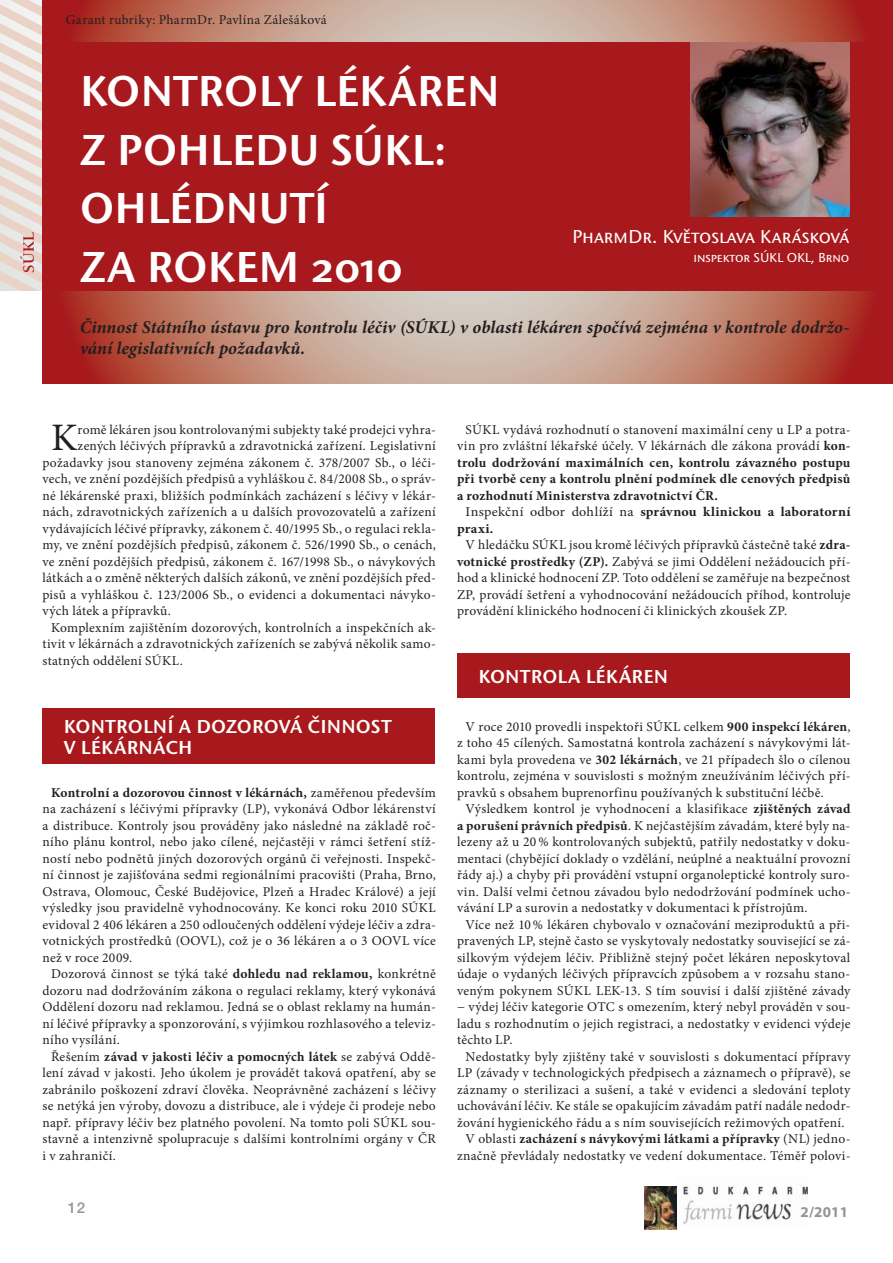
<style>
.page{position:relative;width:893px;height:1263px;background:#fff}
.page>*{position:absolute;margin:0;border:0;box-sizing:border-box;transform-origin:0 0}
.t1{font:45px/58.5px "Stone Sans Itc SCTCE Semi";color:#fff}
.t2{font:38.85px "Minion Pro";color:#231f20}
.t3{font:19.5px/21px "Stone Sans Itc SCTCE Semi";letter-spacing:.01em;color:#fff}
.t4{font:500 19.5px "Stone Sans Itc SCTCE";color:#fff}
.t5{font:italic 700 18px/21px "Minion Pro";color:#231f20}
.t6{font:700 16.5px "Berkeley Old Sty Itc TCE";color:#a7191d}
.t7{font:700 15px "Myriad Pro";color:#969394}
.t8{font:500 15px "Helvetica Neue LT Pro";color:#939598}
.t9{font:13.5px/16.5px "Minion Pro";letter-spacing:.02em;color:#231f20;text-align:justify}
.t10{font:700 13.5px/16.5px "Minion Pro";letter-spacing:.02em;color:#231f20;text-align:justify}
.t11{font:700 13.5px/16.5px "Minion Pro";letter-spacing:.02em;color:#231f20;scale:1.04 1}
.t12{font:500 13.5px "Stone Sans Itc SCTCE";color:#fff}
.s1{font-weight:700}
.s2{font-weight:400}
</style>
<div class="page">
<img style="left:676px;top:1186px;width:132px;height:39px">
<img style="left:645px;top:1187px;width:31px;height:42px">
<svg style="left:0;top:0;width:43px;height:291px;background:#e9dad4"></svg>
<svg style="left:43px;top:0;width:850px;height:383px;background:#c18576"></svg>
<div style="left:43px;top:43px;width:850px;height:248px;background:#a7191d"></div>
<div style="left:43px;top:708px;width:392px;height:56px;background:#a7191d"></div>
<div style="left:457px;top:653px;width:393px;height:45px;background:#a7191d"></div>
<img style="left:691px;top:43px;width:158px;height:174px">
<p class="t9" style="left:66px;top:13px;width:262px">Garant rubriky: PharmDr. Pavlína Zálešáková</p>
<h1 class="t1" style="left:80px;top:62px;width:422px">KONTROLY LÉKÁREN<br>Z POHLEDU SÚKL:<br>OHLÉDNUTÍ<br>ZA ROKEM 2010</h1>
<h3 class="t5" style="left:80px;top:318px;width:771px">Činnost Státního ústavu pro kontrolu léčiv (SÚKL) v oblasti lékáren spočívá zejména v kontrole dodržo&shy;vání legislativních požadavků.</h3>
<p class="t6" style="left:22px;top:273px;width:43px;rotate:-90deg">SÚKL</p>
<h3 class="t4" style="left:572px;top:225px;width:279px">PharmDr. Květoslava Karásková</h3>
<p class="t12" style="left:693px;top:250px;width:158px">inspektor SÚKL OKL, Brno</p>
<h2 class="t2" style="left:51px;top:422px;width:28px">K</h2>
<p class="t9" style="left:78px;top:422px;width:360px">romě lékáren jsou kontrolovanými subjekty také prodejci vyhra-</p>
<p class="t9" style="left:78px;top:439px;width:360px">zených léčivých přípravků a zdravotnická zařízení. Legislativní</p>
<p class="t9" style="left:43px;top:455px;width:395px">požadavky jsou stanoveny zejména zákonem č. 378/2007 Sb., o léči-</p>
<p class="t9" style="left:43px;top:472px;width:395px">vech, ve znění pozdějších předpisů a vyhláškou č. 84/2008 Sb., o správ-</p>
<p class="t9" style="left:43px;top:488px;width:395px">né lékárenské praxi, bližších podmínkách zacházení s léčivy v lékár-</p>
<p class="t9" style="left:43px;top:505px;width:395px">nách, zdravotnických zařízeních a u dalších provozovatelů a zařízení</p>
<p class="t9" style="left:43px;top:521px;width:395px">vydávajících léčivé přípravky, zákonem č. 40/1995 Sb., o regulaci rekla-</p>
<p class="t9" style="left:43px;top:538px;width:395px">my, ve znění pozdějších předpisů, zákonem č. 526/1990 Sb., o cenách,</p>
<p class="t9" style="left:43px;top:554px;width:395px">ve znění pozdějších předpisů, zákonem č. 167/1998 Sb., o návykových</p>
<p class="t9" style="left:43px;top:571px;width:395px">látkách a o změně některých dalších zákonů, ve znění pozdějších před-</p>
<p class="t9" style="left:43px;top:587px;width:395px">pisů a vyhláškou č. 123/2006 Sb., o evidenci a dokumentaci návyko-</p>
<p class="t9" style="left:43px;top:604px;width:130px">vých látek a přípravků.</p>
<p class="t9" style="left:51px;top:620px;width:386px">Komplexním zajištěním dozorových, kontrolních a inspekčních ak-</p>
<p class="t9" style="left:43px;top:637px;width:395px">tivit v lékárnách a zdravotnických zařízeních se zabývá několik samo-</p>
<p class="t9" style="left:43px;top:653px;width:142px">statných oddělení SÚKL.</p>
<h3 class="t3" style="left:64px;top:716px;width:329px">KONTROLNÍ A DOZOROVÁ ČINNOST<br>V LÉKÁRNÁCH</h3>
<p class="t9" style="left:43px;top:785px;width:395px;text-indent:9px"><span class="s1">Kontrolní a dozorovou činnost v lékárnách,</span> zaměřenou především na zacházení s léčivými přípravky (LP), vykonává Odbor lékárenství a distribuce. Kontroly jsou prováděny jako následné na základě roč&shy;ního plánu kontrol, nebo jako cílené, nejčastěji v rámci šetření stíž&shy;ností nebo podnětů jiných dozorových orgánů či veřejnosti. Inspekč&shy;ní činnost je zajišťována sedmi regionálními pracovišti (Praha, Brno, Ostrava, Olomouc, České Budějovice, Plzeň a Hradec Králové) a její výsledky jsou pravidelně vyhodnocovány. Ke konci roku 2010 SÚKL evidoval 2 406 lékáren a 250 odloučených oddělení výdeje léčiv a zdra&shy;votnických prostředků (OOVL), což je o 36 lékáren a o 3 OOVL více než v roce 2009.</p>
<p class="t9" style="left:43px;top:967px;width:395px;text-indent:9px">Dozorová činnost se týká také <span class="s1">dohledu nad reklamou,</span> konkrétně dozoru nad dodržováním zákona o regulaci reklamy, který vykonává Oddělení dozoru nad reklamou. Jedná se o oblast reklamy na humán&shy;ní léčivé přípravky a sponzorování, s výjimkou rozhlasového a televiz&shy;ního vysílání.</p>
<p class="t9" style="left:43px;top:1049px;width:395px;text-indent:9px">Řešením <span class="s1">závad v jakosti léčiv a pomocných látek</span> se zabývá Oddě&shy;lení závad v jakosti. Jeho úkolem je provádět taková opatření, aby se zabránilo poškození zdraví člověka. Neoprávněné zacházení s léčivy se netýká jen výroby, dovozu a distribuce, ale i výdeje či prodeje nebo např. přípravy léčiv bez platného povolení. Na tomto poli SÚKL sou&shy;stavně a intenzivně spolupracuje s dalšími kontrolními orgány v ČR i v zahraničí.</p>
<p class="t10" style="left:457px;top:422px;width:395px;text-indent:9px"><span class="s2">SÚKL vydává rozhodnutí o stanovení maximální ceny u LP a potra&shy;vin pro zvláštní lékařské účely. V lékárnách dle zákona provádí</span> kon&shy;trolu dodržování maximálních cen, kontrolu závazného postupu při tvorbě ceny a kontrolu plnění podmínek dle cenových předpisů a rozhodnutí Ministerstva zdravotnictví ČR.</p>
<p class="t11" style="left:457px;top:505px;width:380px;text-indent:9px"><span class="s2">Inspekční odbor dohlíží na</span> správnou klinickou a laboratorní praxi.</p>
<p class="t9" style="left:457px;top:538px;width:395px;text-indent:9px">V hledáčku SÚKL jsou kromě léčivých přípravků částečně také <span class="s1">zdra&shy;votnické prostředky (ZP).</span> Zabývá se jimi Oddělení nežádoucích pří&shy;hod a klinické hodnocení ZP. Toto oddělení se zaměřuje na bezpečnost ZP, provádí šetření a vyhodnocování nežádoucích příhod, kontroluje provádění klinického hodnocení či klinických zkoušek ZP.</p>
<h3 class="t3" style="left:478px;top:666px;width:191px">KONTROLA LÉKÁREN</h3>
<p class="t9" style="left:457px;top:719px;width:395px;text-indent:9px">V roce 2010 provedli inspektoři SÚKL celkem <span class="s1">900 inspekcí lékáren</span>, z toho 45 cílených. Samostatná kontrola zacházení s návykovými lát&shy;kami byla provedena ve <span class="s1">302 lékárnách</span>, ve 21 případech šlo o cílenou kontrolu, zejména v souvislosti s možným zneužíváním léčivých pří&shy;pravků s obsahem buprenorfinu používaných k substituční léčbě.</p>
<p class="t9" style="left:457px;top:802px;width:395px;text-indent:9px">Výsledkem kontrol je vyhodnocení a klasifikace <span class="s1">zjištěných závad a porušení právních předpisů</span>. K nejčastějším závadám, které byly na&shy;lezeny až u 20 % kontrolovaných subjektů, patřily nedostatky v doku&shy;mentaci (chybějící doklady o vzdělání, neúplné a neaktuální provozní řády aj.) a chyby při provádění vstupní organoleptické kontroly suro&shy;vin. Další velmi četnou závadou bylo nedodržování podmínek ucho&shy;vávání LP a surovin a nedostatky v dokumentaci k přístrojům.</p>
<p class="t9" style="left:457px;top:917px;width:395px;text-indent:9px">Více než 10 % lékáren chybovalo v označování meziproduktů a při&shy;pravených LP, stejně často se vyskytovaly nedostatky související se zá&shy;silkovým výdejem léčiv. Přibližně stejný počet lékáren neposkytoval údaje o vydaných léčivých přípravcích způsobem a v rozsahu stano&shy;veným pokynem SÚKL LEK-13. S tím souvisí i další zjištěné závady − výdej léčiv kategorie OTC s omezením, který nebyl prováděn v sou&shy;ladu s rozhodnutím o jejich registraci, a nedostatky v evidenci výdeje těchto LP.</p>
<p class="t9" style="left:466px;top:1049px;width:386px">Nedostatky byly zjištěny také v souvislosti s dokumentací přípravy</p>
<p class="t9" style="left:457px;top:1066px;width:395px">LP (závady v technologických předpisech a záznamech o přípravě), se</p>
<p class="t9" style="left:457px;top:1082px;width:395px">záznamy o sterilizaci a sušení, a také v evidenci a sledování teploty</p>
<p class="t9" style="left:457px;top:1099px;width:395px">uchovávání léčiv. Ke stále se opakujícím závadám patří nadále nedodr-</p>
<p class="t9" style="left:457px;top:1115px;width:389px">žování hygienického řádu a s ním souvisejících režimových opatření.</p>
<p class="t10" style="left:466px;top:1132px;width:386px"><span class="s2">V oblasti</span> zacházení s návykovými látkami a přípravky <span class="s2">(NL) jedno-</span></p>
<p class="t9" style="left:457px;top:1148px;width:395px">značně převládaly nedostatky ve vedení dokumentace. Téměř polovi-</p>
<p class="t8" style="left:68px;top:1202px;width:19px">12</p>
<p class="t7" style="left:801px;top:1206px;width:49px">2/2011</p>
</div>
